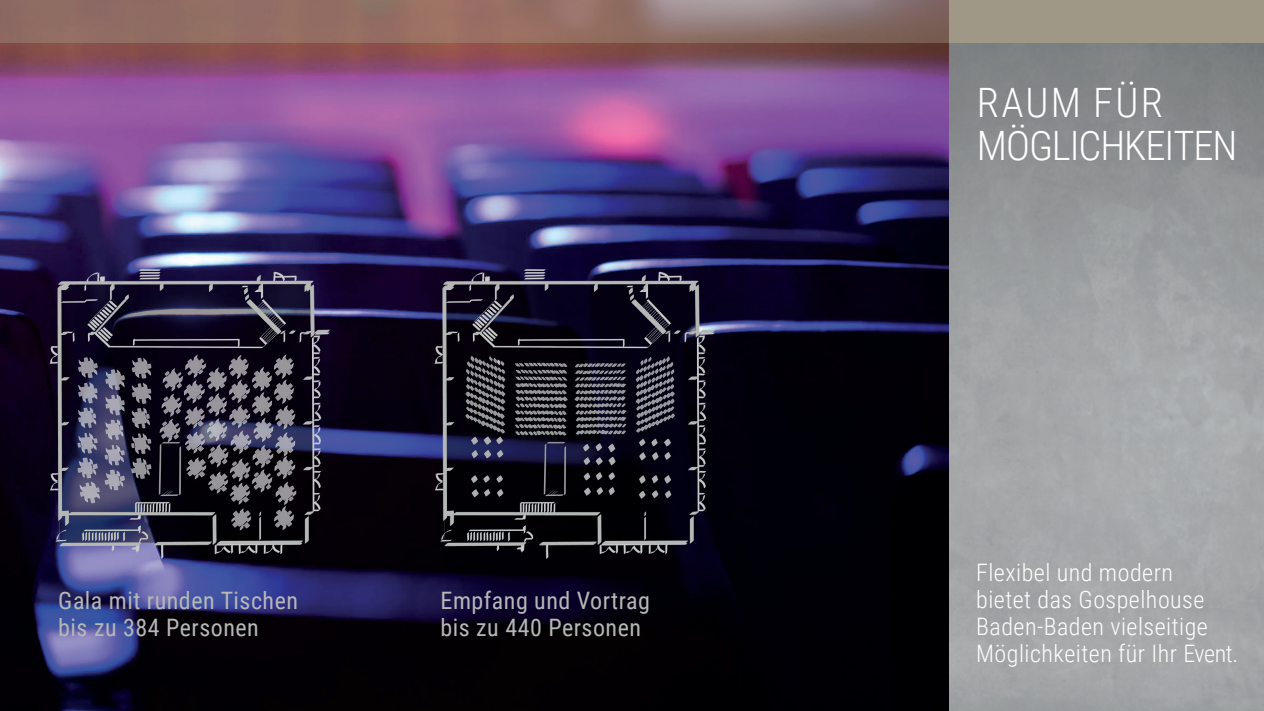
<style>
.page{position:relative;width:1264px;height:711px;background:#fff}
.page>*{position:absolute;margin:0;border:0;box-sizing:border-box;transform-origin:0 0}
.t1{font:300 40.5px "Roboto Condensed";letter-spacing:-.025em;color:#fff}
.t2{font:300 24px/27px "Roboto Condensed";letter-spacing:.02em;color:#fff}
.t3{font:24px "Roboto Condensed";letter-spacing:.02em;color:#b5b8b5}
</style>
<div class="page">
<img style="left:948px;top:43px;width:315px;height:668px">
<div style="left:948px;top:0;width:315px;height:43px;background:#a09887"></div>
<img style="left:0;top:43px;width:948px;height:668px">
<img style="left:414px;top:239px;width:385px;height:339px">
<img style="left:0;top:239px;width:414px;height:339px">
<svg style="left:0;top:0;width:948px;height:43px;fill:#926d63"></svg>
<p class="t3" style="left:58px;top:583px;width:241px">Gala mit runden Tischen</p>
<p class="t3" style="left:58px;top:610px;width:202px">bis zu 384 Personen</p>
<p class="t3" style="left:440px;top:583px;width:211px">Empfang und Vortrag</p>
<p class="t3" style="left:440px;top:610px;width:202px">bis zu 440 Personen</p>
<p class="t1" style="left:976px;top:74px;width:188px">RAUM FÜR</p>
<p class="t1" style="left:976px;top:117px;width:262px">MÖGLICHKEITEN</p>
<p class="t2" style="left:976px;top:557px;width:263px">Flexibel und modern<br>bietet das Gospelhouse<br>Baden-Baden vielseitige<br>Möglichkeiten für Ihr Event.</p>
</div>
